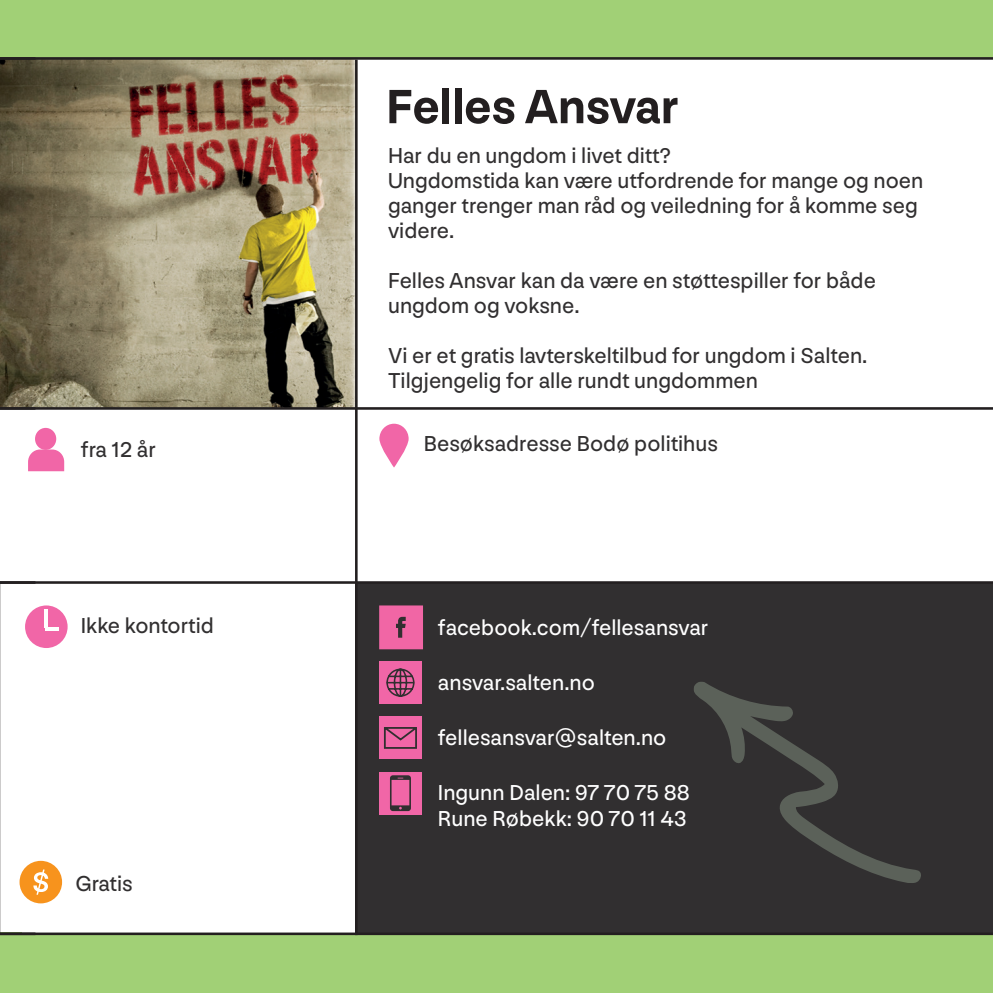
<style>
.page{position:relative;width:993px;height:993px;background:#fff}
.page>*{position:absolute;margin:0;border:0;box-sizing:border-box;transform-origin:0 0}
.t1{font:700 50px "NN Nouvelle Grotesk";color:#231f20}
.t2{font:22.5px/25px "NN Nouvelle Grotesk";color:#312f30}
.t3{font:22.5px/25.5px "NN Nouvelle Grotesk";color:#fff}
</style>
<div class="page">
<img style="left:0;top:60px;width:355px;height:347px">
<div style="left:0;top:0;width:992px;height:58px;background:#a1d076"></div>
<div style="left:0;top:934px;width:992px;height:58px;background:#a1d076"></div>
<div style="left:355px;top:582px;width:637px;height:351px;background:#312f30"></div>
<svg style="left:379px;top:423px;width:29px;height:44px"></svg>
<div style="left:35px;top:428px;width:21px;height:21px;background:#f166a7;border-radius:50%"></div>
<svg style="left:28px;top:449px;width:36px;height:22px"></svg>
<div style="left:25px;top:605px;width:43px;height:42px;background:#f166a7;border-radius:50%"></div>
<hr style="left:45px;top:609px;width:3px;height:18px;background:#fff">
<hr style="left:45px;top:627px;width:14px;height:3px;background:#fff">
<svg style="left:379px;top:605px;width:44px;height:44px"></svg>
<div style="left:379px;top:661px;width:42px;height:42px;background:#f166a7"></div>
<svg style="left:386px;top:668px;width:29px;height:29px"></svg>
<div style="left:20px;top:860px;width:42px;height:43px;background:#f7931d;border-radius:50%"></div>
<svg style="left:33px;top:869px;width:15px;height:25px"></svg>
<div style="left:379px;top:716px;width:42px;height:43px;background:#f166a7"></div>
<svg style="left:384px;top:727px;width:33px;height:22px"></svg>
<div style="left:379px;top:771px;width:42px;height:43px;background:#f166a7"></div>
<svg style="left:390px;top:775px;width:21px;height:35px"></svg>
<hr style="left:355px;top:60px;width:2px;height:874px;background:#231f20">
<hr style="left:0;top:57px;width:992px;height:3px;background:#231f20">
<hr style="left:0;top:407px;width:992px;height:2px;background:#231f20">
<hr style="left:0;top:581px;width:992px;height:2px;background:#231f20">
<hr style="left:0;top:932px;width:992px;height:2px;background:#231f20">
<p class="t2" style="left:81px;top:436px;width:77px">fra 12 år</p>
<p class="t2" style="left:81px;top:613px;width:134px">Ikke kontortid</p>
<p class="t2" style="left:75px;top:870px;width:59px">Gratis</p>
<h1 class="t1" style="left:386px;top:77px;width:293px">Felles Ansvar</h1>
<p class="t2" style="left:388px;top:143px;width:536px">Har du en ungdom i livet ditt?<br>Ungdomstida kan være utfordrende for mange og noen ganger trenger man råd og veiledning for å komme seg videre.</p>
<p class="t2" style="left:388px;top:268px;width:489px">Felles Ansvar kan da være en støttespiller for både ungdom og voksne.</p>
<p class="t2" style="left:388px;top:343px;width:480px">Vi er et gratis lavterskeltilbud for ungdom i Salten.<br>Tilgjengelig for alle rundt ungdommen</p>
<p class="t2" style="left:423px;top:431px;width:295px">Besøksadresse Bodø politihus</p>
<p class="t3" style="left:438px;top:614px;width:272px">facebook.com/fellesansvar</p>
<p class="t3" style="left:438px;top:669px;width:158px">ansvar.salten.no</p>
<p class="t3" style="left:438px;top:724px;width:230px">fellesansvar@salten.no</p>
<p class="t3" style="left:438px;top:779px;width:253px">Ingunn Dalen: 97 70 75 88<br>Rune Røbekk: 90 70 11 43</p>
</div>
